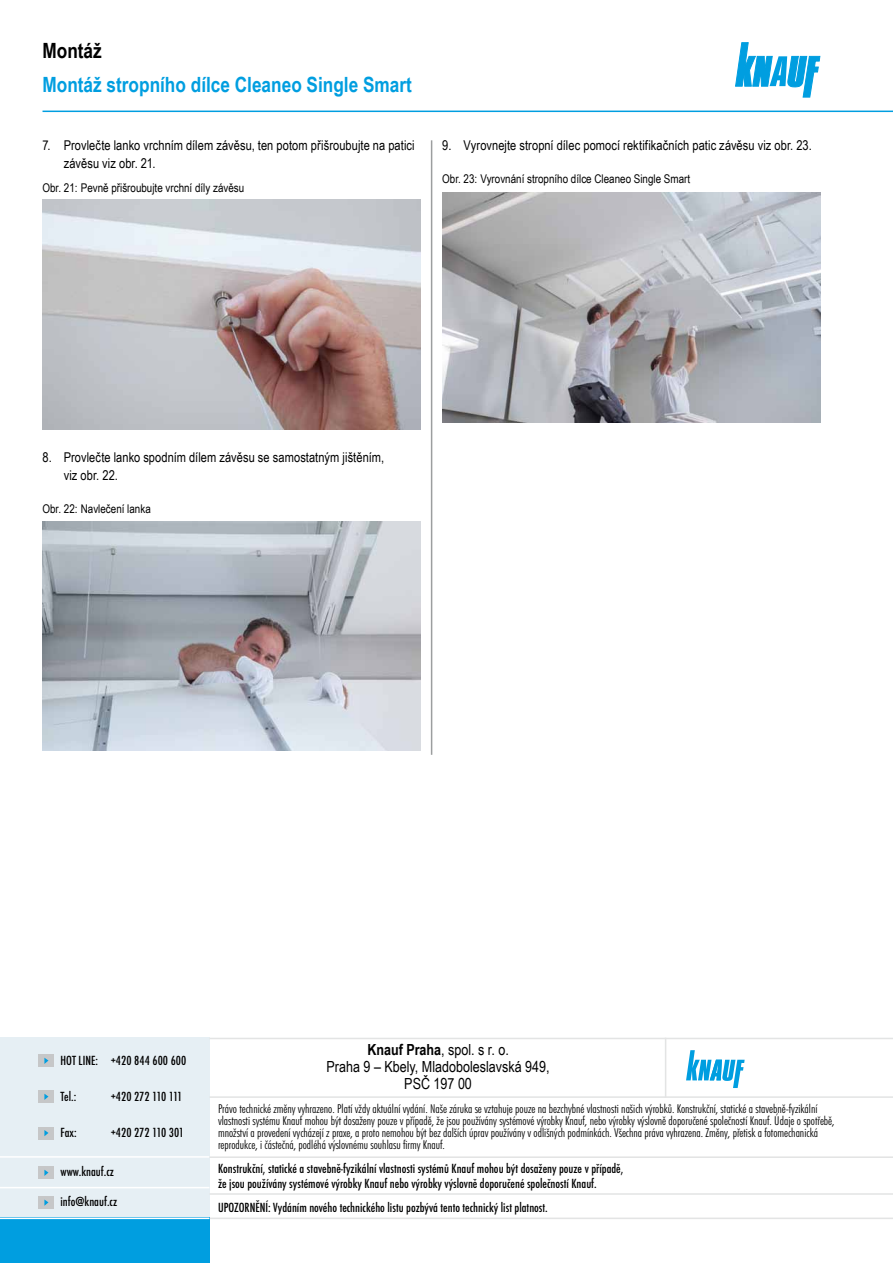
<style>
.page{position:relative;width:893px;height:1263px;background:#fff}
.page>*{position:absolute;margin:0;border:0;box-sizing:border-box;transform-origin:0 0}
.t1{font:700 21px "Arial Narrow";color:#009ee0}
.t2{font:700 21px "Arial Narrow";color:#000}
.t3{font:700 18.3px "Arial Narrow";color:#000}
.t4{font:15.3px/16.8px "Arial Narrow";color:#000;text-align:center}
.t5{font:700 15.3px "Arial Narrow";letter-spacing:.03em;color:#000}
.t6{font:500 condensed 13.8px/15.3px "Futura TOT";color:#000}
.t7{font:500 condensed 13.8px "Futura TOT";letter-spacing:-.025em;color:#000}
.t8{font:13.5px/18px "Arial Narrow";letter-spacing:.005em;color:#000}
.t9{font:300 condensed 12.3px/12.3px "Futura AT";color:#000}
.t10{font:12px "Arial Narrow";color:#000}
.s1{font-weight:700}
</style>
<div class="page">
<svg style="left:735px;top:43px;width:85px;height:54px"></svg>
<hr style="left:43px;top:111px;width:850px;height:1px;background:#009ee0">
<hr style="left:431px;top:140px;width:1px;height:615px;background:#9c9e9f">
<div style="left:0;top:1038px;width:209px;height:182px;background:#e6eff4"></div>
<svg style="left:686px;top:1050px;width:59px;height:38px"></svg>
<hr style="left:0;top:1156px;width:209px;height:2px;background:#fff">
<hr style="left:0;top:1187px;width:209px;height:1px;background:#fff">
<hr style="left:209px;top:1156px;width:684px;height:2px;background:#e3e4e4">
<hr style="left:209px;top:1096px;width:684px;height:2px;background:#e3e4e4">
<hr style="left:209px;top:1193px;width:684px;height:2px;background:#e3e4e4">
<hr style="left:665px;top:1038px;width:1px;height:59px;background:#e3e4e4">
<div style="left:38px;top:1196px;width:15px;height:13px;background:#c6c7c8"></div>
<svg style="left:44px;top:1199px;width:4px;height:7px"></svg>
<div style="left:38px;top:1166px;width:15px;height:13px;background:#c6c7c8"></div>
<svg style="left:44px;top:1170px;width:4px;height:6px"></svg>
<div style="left:38px;top:1090px;width:15px;height:13px;background:#c6c7c8"></div>
<svg style="left:44px;top:1094px;width:4px;height:6px"></svg>
<div style="left:38px;top:1127px;width:15px;height:12px;background:#c6c7c8"></div>
<svg style="left:44px;top:1130px;width:4px;height:6px"></svg>
<div style="left:38px;top:1054px;width:15px;height:13px;background:#c6c7c8"></div>
<svg style="left:44px;top:1058px;width:4px;height:6px"></svg>
<hr style="left:209px;top:1038px;width:684px;height:1px;background:#e3e4e4">
<hr style="left:209px;top:1217px;width:684px;height:2px;background:#e3e4e4">
<div style="left:0;top:1218px;width:209px;height:45px;background:#009ee0"></div>
<hr style="left:0;top:1217px;width:209px;height:2px;background:#fff">
<img style="left:43px;top:200px;width:378px;height:229px">
<img style="left:43px;top:521px;width:377px;height:230px">
<img style="left:442px;top:192px;width:379px;height:230px">
<h1 class="t2" style="left:43px;top:34px;width:61px">Montáž</h1>
<h1 class="t1" style="left:43px;top:69px;width:371px">Montáž stropního dílce Cleaneo Single Smart</h1>
<p class="t8" style="left:64px;top:136px;width:352px;text-indent:-21px">7. Provlečte lanko vrchním dílem závěsu, ten potom přišroubujte na patici závěsu viz obr. 21.</p>
<p class="t10" style="left:43px;top:178px;width:203px">Obr. 21: Pevně přišroubujte vrchní díly závěsu</p>
<p class="t5" style="left:66px;top:135px;width:67px">Poznámky</p>
<p class="t8" style="left:442px;top:136px;width:371px">9. Vyrovnejte stropní dílec pomocí rektifikačních patic závěsu viz obr. 23.</p>
<p class="t10" style="left:442px;top:170px;width:249px">Obr. 23: Vyrovnání stropního dílce Cleaneo Single Smart</p>
<p class="t8" style="left:64px;top:447px;width:322px;text-indent:-21px">8. Provlečte lanko spodním dílem závěsu se samostatným jištěním, viz obr. 22.</p>
<p class="t10" style="left:43px;top:499px;width:110px">Obr. 22: Navlečení lanka</p>
<p class="t4" style="left:327px;top:1041px;width:224px"><span class="s1">Knauf Praha</span>, spol. s r. o.<br>Praha 9 – Kbely, Mladoboleslavská 949,<br>PSČ 197 00</p>
<p class="t9" style="left:218px;top:1102px;width:618px">Právo technické změny vyhrazeno. Platí vždy aktuální vydání. Naše záruka se vztahuje pouze na bezchybné vlastnosti našich výrobků. Konstrukční, statické a stavebně-fyzikální vlastnosti systému Knauf mohou být dosaženy pouze v případě, že jsou používány systémové výrobky Knauf, nebo výrobky výslovně doporučené společností Knauf. Údaje o spotřebě, množství a provedení vycházejí z praxe, a proto nemohou být bez dalších úprav používány v odlišných podmínkách. Všechna práva vyhrazena. Změny, přetisk a fotomechanická reprodukce, i částečná, podléhá výslovnému souhlasu firmy Knauf.</p>
<h2 class="t3" style="left:60px;top:1044px;width:94px">Balení: 30 kg</h2>
<h2 class="t3" style="left:373px;top:1044px;width:151px">EAn: 8590408001898</h2>
<p class="t6" style="left:61px;top:1053px;width:127px">HOT LINE: +420 844 600 600</p>
<p class="t6" style="left:61px;top:1089px;width:17px">Tel.:</p>
<p class="t7" style="left:111px;top:1089px;width:73px">+420 272 110 111</p>
<p class="t6" style="left:61px;top:1125px;width:18px">Fax:</p>
<p class="t6" style="left:111px;top:1125px;width:75px">+420 272 110 301</p>
<p class="t6" style="left:61px;top:1163px;width:55px">www.knauf.cz</p>
<p class="t6" style="left:61px;top:1194px;width:58px">info@knauf.cz</p>
<p class="t6" style="left:218px;top:1161px;width:407px">Konstrukční, statické a stavebně-fyzikální vlastnosti systémů Knauf mohou být dosaženy pouze v případě, že jsou používány systémové výrobky Knauf nebo výrobky výslovně doporučené společností Knauf.</p>
<p class="t6" style="left:218px;top:1199px;width:331px">UPOZORNĚNÍ: Vydáním nového technického listu pozbývá tento technický list platnost.</p>
</div>
